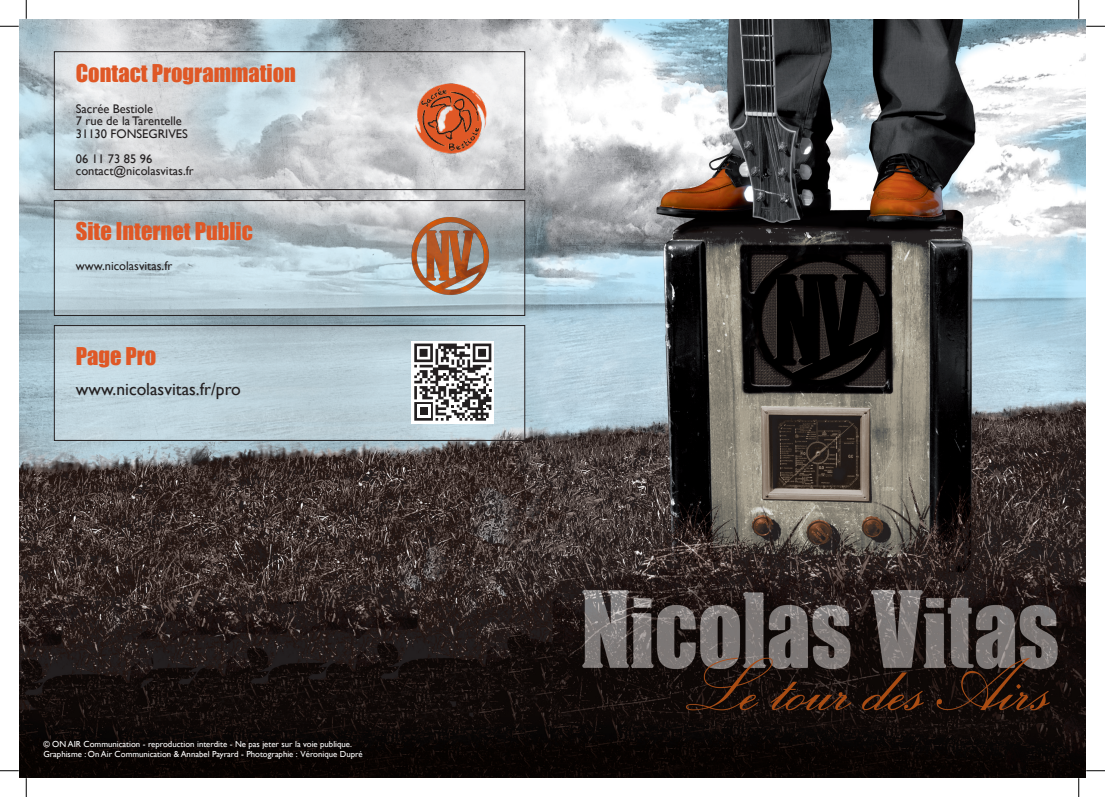
<style>
.page{position:relative;width:1105px;height:797px;background:#fff}
.page>*{position:absolute;margin:0;border:0;box-sizing:border-box;transform-origin:0 0}
.t1{font:22.5px "Impact";color:#df5826}
.t2{font:17.5px "Gill Sans";color:#231f20}
.t3{font:12.5px "Gill Sans";color:#231f20}
.t4{font:8.75px "Gill Sans";color:#fff}
</style>
<div class="page">
<img style="left:19px;top:19px;width:1067px;height:758px">
<svg style="left:56px;top:53px;width:467px;height:135px;background:#cfd4d8"></svg>
<svg style="left:56px;top:327px;width:467px;height:112px;background:#bcd0d8"></svg>
<svg style="left:56px;top:202px;width:467px;height:112px;background:#b9c9d1"></svg>
<div style="left:54px;top:51px;width:471px;height:139px;border:1px solid #231f20"></div>
<div style="left:54px;top:325px;width:471px;height:116px;border:1px solid #231f20"></div>
<div style="left:54px;top:200px;width:471px;height:116px;border:1px solid #231f20"></div>
<img style="left:406px;top:214px;width:89px;height:86px">
<div style="left:412px;top:341px;width:82px;height:82px;background:linear-gradient(to right,#fff,#fff)"></div>
<svg style="left:414px;top:343px;width:77px;height:77px"></svg>
<img style="left:407px;top:74px;width:88px;height:90px">
<svg style="left:0;top:25px;width:19px;height:2px"></svg>
<svg style="left:1086px;top:25px;width:19px;height:2px"></svg>
<svg style="left:0;top:770px;width:19px;height:1px"></svg>
<svg style="left:1086px;top:770px;width:19px;height:1px"></svg>
<svg style="left:25px;top:0;width:2px;height:19px"></svg>
<svg style="left:25px;top:778px;width:2px;height:19px"></svg>
<svg style="left:1078px;top:0;width:1px;height:19px"></svg>
<svg style="left:1078px;top:778px;width:1px;height:19px"></svg>
<p class="t1" style="left:76px;top:56px;width:222px">Contact Programmation</p>
<p class="t3" style="left:76px;top:101px;width:79px">Sacrée Bestiole</p>
<p class="t3" style="left:76px;top:113px;width:108px">7 rue de la Tarentelle</p>
<p class="t3" style="left:76px;top:126px;width:114px">31130 FONSEGRIVES</p>
<p class="t3" style="left:76px;top:151px;width:78px">06 11 73 85 96</p>
<p class="t3" style="left:76px;top:163px;width:119px">contact@nicolasvitas.fr</p>
<p class="t1" style="left:76px;top:213px;width:179px">Site Internet Public</p>
<p class="t3" style="left:76px;top:259px;width:98px">www.nicolasvitas.fr</p>
<p class="t1" style="left:76px;top:338px;width:82px">Page Pro</p>
<p class="t2" style="left:76px;top:379px;width:166px">www.nicolasvitas.fr/pro</p>
<p class="t4" style="left:43px;top:738px;width:310px">© ON AIR Communication - reproduction interdite - Ne pas jeter sur la voie publique.</p>
<p class="t4" style="left:43px;top:749px;width:321px">Graphisme : On Air Communication &amp; Annabel Payrard - Photographie : Véronique Dupré</p>
</div>
